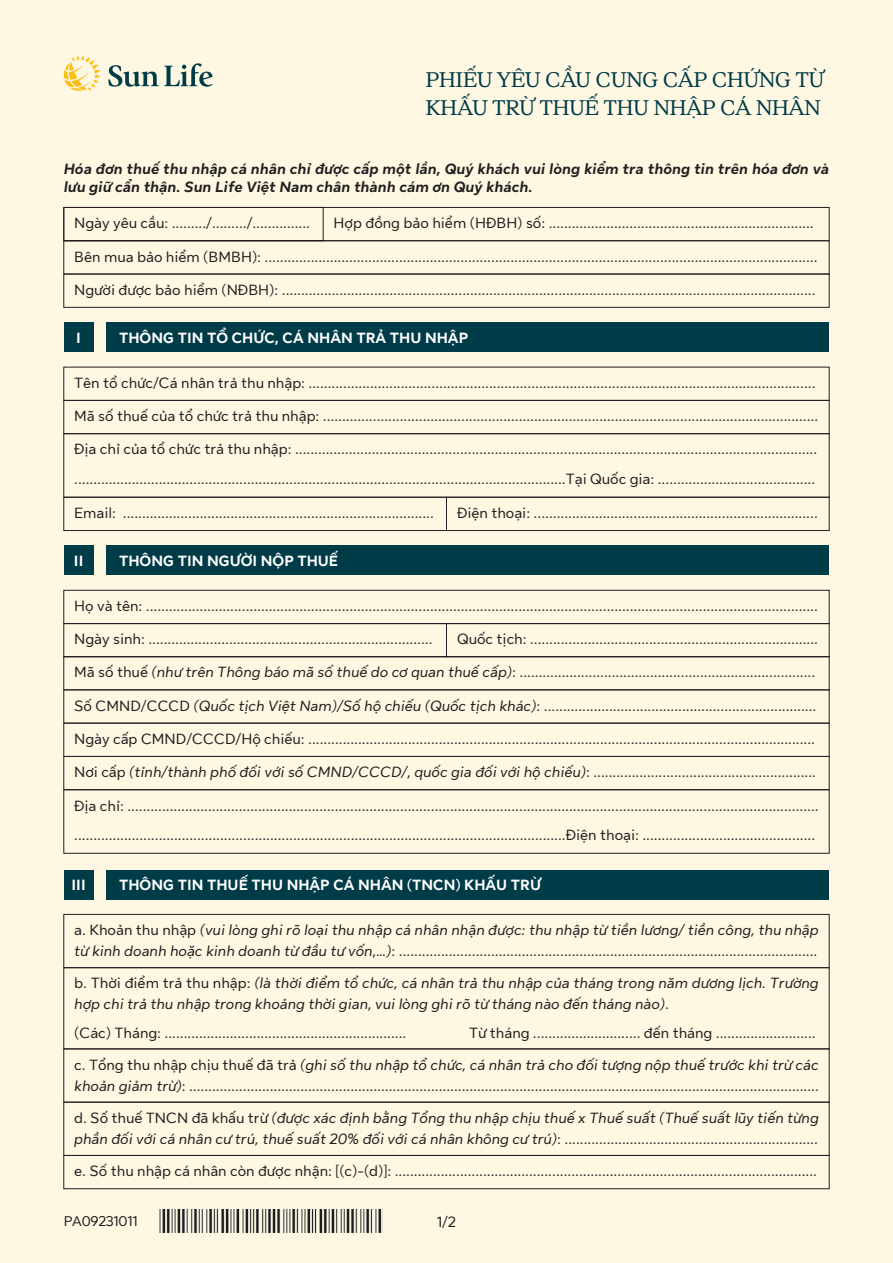
<style>
.page{position:relative;width:893px;height:1263px;background:#fef8e3}
.page>*{position:absolute;margin:0;border:0;box-sizing:border-box;transform-origin:0 0}
.t1{font:700 21px/28.2px "Sun Life New Display";color:#003b48}
.t2{font:15px/29.1px "Sun Life New Text";color:#231f20}
.t3{font:italic 15px/21px "Sun Life New Text";color:#231f20}
.t4{font:italic 700 15px/18px "Sun Life New Text";color:#231f20}
.t5{font:700 15px "Sun Life New Text";color:#fff}
.t6{font:14.25px "Sun Life New Text";letter-spacing:-.02em;color:#231f20}
.s1{font-style:italic}
.s2{font-style:normal}
</style>
<div class="page">
<svg style="left:108px;top:63px;width:105px;height:24px"></svg>
<svg style="left:64px;top:55px;width:37px;height:36px"></svg>
<div style="left:106px;top:322px;width:723px;height:30px;background:#003b48"></div>
<div style="left:64px;top:322px;width:30px;height:30px;background:#003b48"></div>
<div style="left:106px;top:870px;width:723px;height:29px;background:#003b48"></div>
<div style="left:64px;top:870px;width:30px;height:29px;background:#003b48"></div>
<img style="left:159px;top:1209px;width:224px;height:24px">
<div style="left:64px;top:207px;width:765px;height:34px;border:1px solid #231f20"></div>
<div style="left:64px;top:207px;width:259px;height:34px;border:1px solid #231f20"></div>
<div style="left:64px;top:240px;width:765px;height:34px;border:1px solid #231f20"></div>
<div style="left:64px;top:497px;width:383px;height:34px;border:1px solid #231f20"></div>
<div style="left:446px;top:497px;width:383px;height:34px;border:1px solid #231f20"></div>
<div style="left:64px;top:274px;width:765px;height:34px;border:1px solid #231f20"></div>
<div style="left:106px;top:545px;width:723px;height:30px;background:#003b48"></div>
<div style="left:64px;top:545px;width:30px;height:30px;background:#003b48"></div>
<div style="left:64px;top:590px;width:765px;height:34px;border:1px solid #231f20"></div>
<div style="left:64px;top:1155px;width:765px;height:34px;border:1px solid #231f20"></div>
<div style="left:64px;top:656px;width:765px;height:34px;border:1px solid #231f20"></div>
<div style="left:64px;top:723px;width:765px;height:34px;border:1px solid #231f20"></div>
<div style="left:64px;top:400px;width:765px;height:34px;border:1px solid #231f20"></div>
<div style="left:64px;top:433px;width:765px;height:64px;border:1px solid #231f20"></div>
<div style="left:64px;top:789px;width:765px;height:64px;border:1px solid #231f20"></div>
<div style="left:64px;top:914px;width:765px;height:54px;border:1px solid #231f20"></div>
<div style="left:64px;top:1102px;width:765px;height:54px;border:1px solid #231f20"></div>
<div style="left:63px;top:967px;width:766px;height:82px;border:1px solid #231f20"></div>
<h1 class="t1" style="left:426px;top:64px;width:400px">PHIẾU YÊU CẦU CUNG CẤP CHỨNG TỪ<br>KHẤU TRỪ THUẾ THU NHẬP CÁ NHÂN</h1>
<p class="t4" style="left:64px;top:158px;width:767px">Hóa đơn thuế thu nhập cá nhân chỉ được cấp một lần, Quý khách vui lòng kiểm tra thông tin trên hóa đơn và lưu giữ cẩn thận. Sun Life Việt Nam chân thành cám ơn Quý khách.</p>
<p class="t2" style="left:334px;top:208px;width:482px">Hợp đồng bảo hiểm (HĐBH) số: .....................................................................</p>
<p class="t2" style="left:74px;top:241px;width:745px">Bên mua bảo hiểm (BMBH): ................................................................................................................................................</p>
<p class="t2" style="left:74px;top:274px;width:743px">Người được bảo hiểm (NĐBH): ...........................................................................................................................................</p>
<p class="t2" style="left:74px;top:208px;width:237px">Ngày yêu cầu: ........./........./...............</p>
<p class="t5" style="left:76px;top:327px;width:6px">I</p>
<p class="t5" style="left:119px;top:327px;width:350px">THÔNG TIN TỔ CHỨC, CÁ NHÂN TRẢ THU NHẬP</p>
<p class="t2" style="left:74px;top:367px;width:743px">Tên tổ chức/Cá nhân trả thu nhập: ....................................................................................................................................</p>
<p class="t2" style="left:74px;top:401px;width:746px">Mã số thuế của tổ chức trả thu nhập: .................................................................................................................................</p>
<p class="t2" style="left:74px;top:434px;width:745px">Địa chỉ của tổ chức trả thu nhập: ........................................................................................................................................ ................................................................................................................................Tại Quốc gia: .........................................</p>
<p class="t2" style="left:74px;top:497px;width:361px">Email: .................................................................................</p>
<p class="t2" style="left:457px;top:497px;width:362px">Điện thoại: ..........................................................................</p>
<p class="t5" style="left:74px;top:550px;width:11px">II</p>
<p class="t5" style="left:119px;top:550px;width:221px">THÔNG TIN NGƯỜI NỘP THUẾ</p>
<p class="t2" style="left:74px;top:590px;width:745px">Họ và tên: ...............................................................................................................................................................................</p>
<p class="t2" style="left:74px;top:624px;width:360px">Ngày sinh: ..........................................................................</p>
<p class="t2" style="left:457px;top:624px;width:363px">Quốc tịch: ...........................................................................</p>
<p class="t2" style="left:74px;top:657px;width:742px">Mã số thuế <span class="s1">(như trên Thông báo mã số thuế do cơ quan thuế cấp)</span>: .............................................................................</p>
<p class="t2" style="left:74px;top:690px;width:744px">Số CMND/CCCD <span class="s1">(Quốc tịch Việt Nam)/Số hộ chiếu (Quốc tịch khác)</span>: .......................................................................</p>
<p class="t2" style="left:74px;top:723px;width:742px">Ngày cấp CMND/CCCD/Hộ chiếu: ....................................................................................................................................</p>
<p class="t2" style="left:74px;top:757px;width:743px">Nơi cấp <span class="s1">(tỉnh/thành phố đối với số CMND/CCCD/, quốc gia đối với hộ chiếu)</span>: ..........................................................</p>
<p class="t2" style="left:74px;top:790px;width:746px">Địa chỉ: .................................................................................................................................................................................... ................................................................................................................................Điện thoại: .............................................</p>
<p class="t5" style="left:72px;top:874px;width:16px">III</p>
<p class="t5" style="left:119px;top:874px;width:424px">THÔNG TIN THUẾ THU NHẬP CÁ NHÂN (TNCN) KHẤU TRỪ</p>
<p class="t2" style="left:74px;top:919px;width:746px;line-height:21px">a. Khoản thu nhập <span class="s1">(vui lòng ghi rõ loại thu nhập cá nhân nhận được: thu nhập từ tiền lương/ tiền công, thu nhập từ kinh doanh hoặc kinh doanh từ đầu tư vốn,…)</span>: .............................................................................................................</p>
<p class="t3" style="left:74px;top:972px;width:746px"><span class="s2">b. Thời điểm trả thu nhập:</span> (là thời điểm tổ chức, cá nhân trả thu nhập của tháng trong năm dương lịch. Trường hợp chi trả thu nhập trong khoảng thời gian, vui lòng ghi rõ từ tháng nào đến tháng nào)<span class="s2">.</span></p>
<p class="t2" style="left:74px;top:1018px;width:334px">(Các) Tháng: ...............................................................</p>
<p class="t2" style="left:469px;top:1018px;width:348px">Từ tháng ............................ đến tháng ..........................</p>
<p class="t2" style="left:74px;top:1053px;width:746px;line-height:21px">c. Tổng thu nhập chịu thuế đã trả <span class="s1">(ghi số thu nhập tổ chức, cá nhân trả cho đối tượng nộp thuế trước khi trừ các khoản giảm trừ)</span>: ....................................................................................................................................................................</p>
<p class="t3" style="left:74px;top:1106px;width:746px"><span class="s2">d. Số thuế TNCN đã khấu trừ</span> (được xác định bằng Tổng thu nhập chịu thuế x Thuế suất (Thuế suất lũy tiến từng phần đối với cá nhân cư trú, thuế suất 20% đối với cá nhân không cư trú)<span class="s2">: ..................................................................</span></p>
<p class="t2" style="left:74px;top:1155px;width:744px">e. Số thu nhập cá nhân còn được nhận: [(c)-(d)]: ..............................................................................................................</p>
<p class="t6" style="left:64px;top:1211px;width:76px">PA09231011</p>
<p class="t2" style="left:437px;top:1206px;width:21px">1/2</p>
</div>
